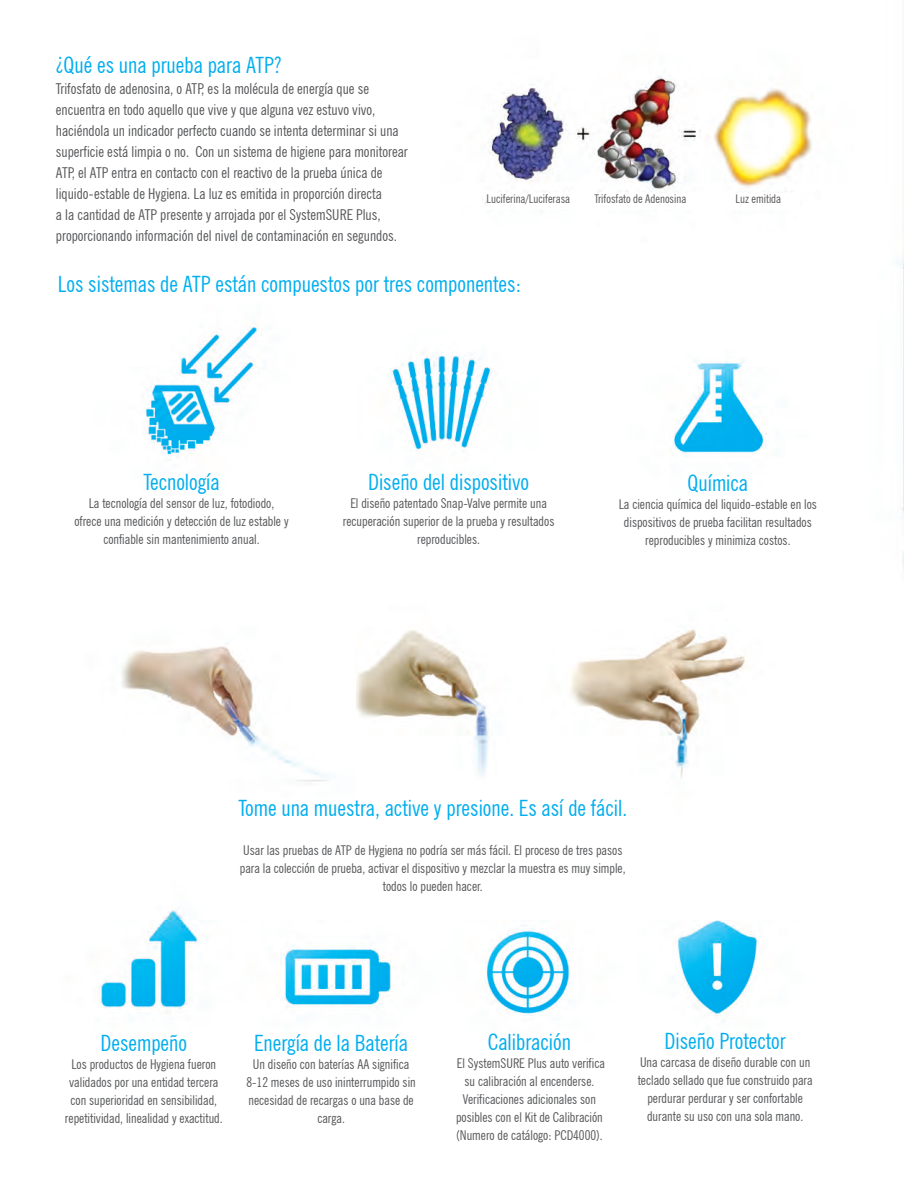
<style>
.page{position:relative;width:904px;height:1188px;background:#fff}
.page>*{position:absolute;margin:0;border:0;box-sizing:border-box;transform-origin:0 0}
.t1{font:condensed 22.5px "News Gothic BT";color:#00aeef}
.t2{font:condensed 15px/21px "News Gothic BT";color:#57585a}
.t3{font:condensed 13.5px/18px "News Gothic BT";color:#57585a;text-align:center}
.t4{font:condensed 12px "News Gothic BT";color:#57585a}
</style>
<div class="page">
<img style="left:99px;top:0;width:805px;height:1023px">
<div style="left:486px;top:194px;width:313px;height:15px;background:#fff"></div>
<p class="t1" style="left:56px;top:51px;width:227px">¿Qué es una prueba para ATP?</p>
<p class="t2" style="left:56px;top:78px;width:353px">Trifosfato de adenosina, o ATP, es la molécula de energía que se encuentra en todo aquello que vive y que alguna vez estuvo vivo, haciéndola un indicador perfecto cuando se intenta determinar si una superficie está limpia o no. Con un sistema de higiene para monitorear ATP, el ATP entra en contacto con el reactivo de la prueba única de liquido-estable de Hygiena. La luz es emitida in proporción directa<br>a la cantidad de ATP presente y arrojada por el SystemSURE Plus, proporcionando información del nivel de contaminación en segundos.</p>
<p class="t1" style="left:58px;top:271px;width:465px">Los sistemas de ATP están compuestos por tres componentes:</p>
<p class="t4" style="left:486px;top:191px;width:85px">Luciferina/Luciferasa</p>
<p class="t4" style="left:594px;top:191px;width:93px">Trifosfato de Adenosina</p>
<p class="t4" style="left:735px;top:191px;width:47px">Luz emitida</p>
<p class="t1" style="left:143px;top:468px;width:78px">Tecnología</p>
<p class="t3" style="left:74px;top:494px;width:216px">La tecnología del sensor de luz, fotodiodo, ofrece una medición y detección de luz estable y confiable sin mantenimiento anual.</p>
<p class="t1" style="left:368px;top:468px;width:163px">Diseño del dispositivo</p>
<p class="t3" style="left:343px;top:494px;width:213px">El diseño patentado Snap-Valve permite una recuperación superior de la prueba y resultados reproducibles.</p>
<p class="t1" style="left:687px;top:469px;width:62px">Química</p>
<p class="t3" style="left:619px;top:495px;width:200px">La ciencia química del liquido-estable en los dispositivos de prueba facilitan resultados reproducibles y minimiza costos.</p>
<p class="t1" style="left:238px;top:794px;width:390px">Tome una muestra, active y presione. Es así de fácil.</p>
<p class="t3" style="left:240px;top:842px;width:387px">Usar las pruebas de ATP de Hygiena no podría ser más fácil. El proceso de tres pasos para la colección de prueba, activar el dispositivo y mezclar la muestra es muy simple, todos lo pueden hacer.</p>
<p class="t1" style="left:101px;top:1029px;width:88px">Desempeño</p>
<p class="t3" style="left:65px;top:1055px;width:159px">Los productos de Hygiena fueron validados por una entidad tercera con superioridad en sensibilidad, repetitividad, linealidad y exactitud.</p>
<p class="t1" style="left:254px;top:1029px;width:155px">Energía de la Batería</p>
<p class="t3" style="left:246px;top:1055px;width:171px">Un diseño con baterías AA significa<br>8-12 meses de uso ininterrumpido sin necesidad de recargas o una base de carga.</p>
<p class="t1" style="left:488px;top:1028px;width:85px">Calibración</p>
<p class="t3" style="left:456px;top:1054px;width:150px">El SystemSURE Plus auto verifica su calibración al encenderse.<br>Verificaciones adicionales son posibles con el Kit de Calibración (Numero de catálogo: PCD4000).</p>
<p class="t1" style="left:664px;top:1028px;width:123px">Diseño Protector</p>
<p class="t3" style="left:638px;top:1053px;width:176px">Una carcasa de diseño durable con un teclado sellado que fue construido para perdurar perdurar y ser confortable durante su uso con una sola mano.</p>
</div>
